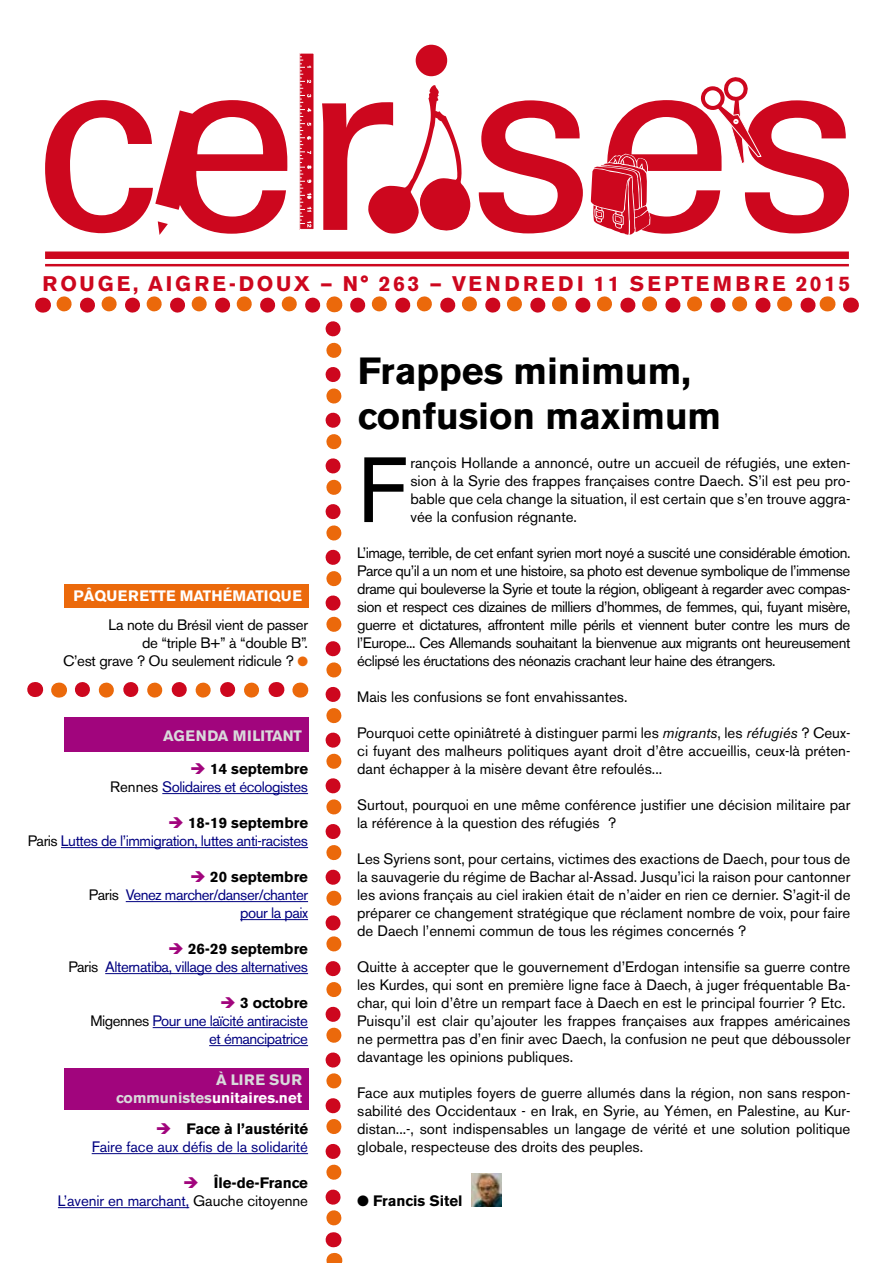
<style>
.page{position:relative;width:893px;height:1263px;background:#fff}
.page>*{position:absolute;margin:0;border:0;box-sizing:border-box;transform-origin:0 0}
.t1{font:91.5px "Akzidenz Grotesk BE";color:#000}
.t2{font:700 37.5px/45px "Akzidenz Grotesk BE";color:#000}
.t3{font:700 21px "Akzidenz Grotesk BE";letter-spacing:.14em;color:#cd071e}
.t4{font:15px/18px "Akzidenz Grotesk BE";color:#000;text-align:justify}
.t5{font:15px/18px "Akzidenz Grotesk BE";letter-spacing:-.03em;color:#000080;text-align:right}
.t6{font:15px/18px "Akzidenz Grotesk BE";letter-spacing:-.005em;color:#000080;text-align:right}
.t7{font:15px/18px "Akzidenz Grotesk BE";letter-spacing:-.02em;color:#000;text-align:right}
.t8{font:700 15px/18px "Akzidenz Grotesk BE";color:#d9dadb;text-align:right}
.t9{font:700 15px "Akzidenz Grotesk BE";color:#fff}
.t10{font:700 15px "Akzidenz Grotesk BE";color:#000}
.s1{color:#eb690b}
.s2{color:#a1057d}
.s3{font-weight:700;color:#000}
.s4{color:#000}
.s5{color:#fff}
.s6{font-style:italic}
</style>
<div class="page">
<svg style="left:326px;top:329px;width:15px;height:918px"></svg>
<svg style="left:43px;top:298px;width:1px;height:15px"></svg>
<svg style="left:850px;top:298px;width:1px;height:15px"></svg>
<svg style="left:64px;top:296px;width:764px;height:17px"></svg>
<svg style="left:276px;top:682px;width:1px;height:15px"></svg>
<svg style="left:35px;top:682px;width:1px;height:15px"></svg>
<svg style="left:300px;top:683px;width:1px;height:15px"></svg>
<svg style="left:59px;top:682px;width:193px;height:16px"></svg>
<div style="left:64px;top:584px;width:244px;height:23px;background:#eb690b"></div>
<hr style="left:162px;top:793px;width:146px;height:1px;background:#000080">
<hr style="left:61px;top:847px;width:247px;height:1px;background:#000080">
<hr style="left:126px;top:901px;width:182px;height:1px;background:#000080">
<hr style="left:240px;top:919px;width:68px;height:1px;background:#000080">
<hr style="left:105px;top:973px;width:203px;height:1px;background:#000080">
<hr style="left:153px;top:1027px;width:155px;height:1px;background:#000080">
<hr style="left:209px;top:1045px;width:99px;height:1px;background:#000080">
<hr style="left:92px;top:1153px;width:216px;height:1px;background:#000080">
<hr style="left:58px;top:1207px;width:131px;height:1px;background:#000080">
<div style="left:64px;top:718px;width:244px;height:34px;background:#a1057d"></div>
<div style="left:64px;top:1068px;width:244px;height:41px;background:#a1057d"></div>
<div style="left:45px;top:251px;width:804px;height:8px;background:#cd071e"></div>
<hr style="left:45px;top:264px;width:804px;height:2px;background:#cd071e">
<svg style="left:416px;top:45px;width:31px;height:31px"></svg>
<svg style="left:322px;top:85px;width:149px;height:149px"></svg>
<svg style="left:479px;top:100px;width:104px;height:133px"></svg>
<svg style="left:45px;top:100px;width:243px;height:135px"></svg>
<div style="left:299px;top:53px;width:15px;height:177px;border:1px solid #fff"></div>
<svg style="left:300px;top:56px;width:13px;height:171px;background:#d3273b"></svg>
<svg style="left:590px;top:77px;width:259px;height:158px"></svg>
<img style="left:471px;top:1173px;width:30px;height:34px">
<h3 class="t3" style="left:43px;top:272px;width:809px">ROUGE, AIGRE-DOUX — N° 263 — VENDREDI 11 SEPTEMBRE 2015</h3>
<p class="t9" style="left:74px;top:587px;width:230px">PÂQUERETTE MATHÉMATIQUE</p>
<p class="t7" style="left:63px;top:616px;width:246px">La note du Brésil vient de passer<br>de “triple B+” à “double B”.<br>C’est grave ? Ou seulement ridicule ? <span class="s1">●</span></p>
<p class="t8" style="left:163px;top:726px;width:140px">AGENDA MILITANT</p>
<p class="t5" style="left:110px;top:760px;width:199px"><span class="s2">➔</span> <span class="s3">14 septembre<br></span><span class="s4">Rennes</span> Solidaires et écologistes</p>
<p class="t5" style="left:28px;top:814px;width:282px"><span class="s2">➔</span> <span class="s3">18-19 septembre<br></span><span class="s4">Paris</span> Luttes de l’immigration, luttes anti-racistes</p>
<p class="t5" style="left:89px;top:868px;width:221px"><span class="s2">➔</span> <span class="s3">20 septembre<br></span><span class="s4">Paris</span> Venez marcher/danser/chanter pour la paix</p>
<p class="t5" style="left:68px;top:940px;width:241px"><span class="s2">➔</span> <span class="s3">26-29 septembre<br></span><span class="s4">Paris</span> Alternatiba, village des alternatives</p>
<p class="t5" style="left:90px;top:994px;width:219px"><span class="s2">➔</span> <span class="s3">3 octobre<br></span><span class="s4">Migennes</span> Pour une laïcité antiraciste et émancipatrice</p>
<p class="t8" style="left:116px;top:1071px;width:187px">À LIRE SUR communistes<span class="s5">unitaires.net</span></p>
<p class="t6" style="left:92px;top:1120px;width:218px"><span class="s2">➔</span> <span class="s3">Face à l’austérité<br></span>Faire face aux défis de la solidarité</p>
<p class="t6" style="left:58px;top:1174px;width:252px"><span class="s2">➔</span> <span class="s3">Île-de-France<br></span>L’avenir en marchant, <span class="s4">Gauche citoyenne</span></p>
<h2 class="t2" style="left:358px;top:349px;width:365px">Frappes minimum, confusion maximum</h2>
<h1 class="t1" style="left:357px;top:436px;width:51px">F</h1>
<p class="t4" style="left:410px;top:454px;width:442px">rançois Hollande a annoncé, outre un accueil de réfugiés, une exten&shy;sion à la Syrie des frappes françaises contre Daech. S’il est peu pro&shy;bable que cela change la situation, il est certain que s’en trouve aggra&shy;vée la confusion régnante.</p>
<p class="t4" style="left:357px;top:544px;width:495px">L’image, terrible, de cet enfant syrien mort noyé a suscité une considérable émotion.<br>Parce qu’il a un nom et une histoire, sa photo est devenue symbolique de l’immense drame qui bouleverse la Syrie et toute la région, obligeant à regarder avec compas&shy;sion et respect ces dizaines de milliers d’hommes, de femmes, qui, fuyant misère, guerre et dictatures, affrontent mille périls et viennent buter contre les murs de l’Europe... Ces Allemands souhaitant la bienvenue aux migrants ont heureusement éclipsé les éructations des néonazis crachant leur haine des étrangers.</p>
<p class="t4" style="left:357px;top:688px;width:272px">Mais les confusions se font envahissantes.</p>
<p class="t4" style="left:357px;top:724px;width:495px">Pourquoi cette opiniâtreté à distinguer parmi les <span class="s6">migrants</span>, les <span class="s6">réfugiés</span> ? Ceux&shy;ci fuyant des malheurs politiques ayant droit d’être accueillis, ceux-là préten&shy;dant échapper à la misère devant être refoulés...</p>
<p class="t4" style="left:357px;top:796px;width:495px">Surtout, pourquoi en une même conférence justifier une décision militaire par la référence à la question des réfugiés ?</p>
<p class="t4" style="left:357px;top:850px;width:495px">Les Syriens sont, pour certains, victimes des exactions de Daech, pour tous de la sauvagerie du régime de Bachar al-Assad. Jusqu’ici la raison pour cantonner les avions français au ciel irakien était de n’aider en rien ce dernier. S’agit-il de préparer ce changement stratégique que réclament nombre de voix, pour faire de Daech l’ennemi commun de tous les régimes concernés ?</p>
<p class="t4" style="left:357px;top:958px;width:495px;text-align:left">Quitte à accepter que le gouvernement d’Erdogan intensifie sa guerre contre les Kurdes, qui sont en première ligne face à Daech, à juger fréquentable Ba&shy;char, qui loin d’être un rempart face à Daech en est le principal fourrier ? Etc.<br>Puisqu’il est clair qu’ajouter les frappes françaises aux frappes américaines ne permettra pas d’en finir avec Daech, la confusion ne peut que déboussoler davantage les opinions publiques.</p>
<p class="t4" style="left:357px;top:1084px;width:495px">Face aux mutiples foyers de guerre allumés dans la région, non sans respon&shy;sabilité des Occidentaux - en Irak, en Syrie, au Yémen, en Palestine, au Kur&shy;distan...-, sont indispensables un langage de vérité et une solution politique globale, respecteuse des droits des peuples.</p>
<p class="t10" style="left:357px;top:1192px;width:107px">● Francis Sitel</p>
</div>
